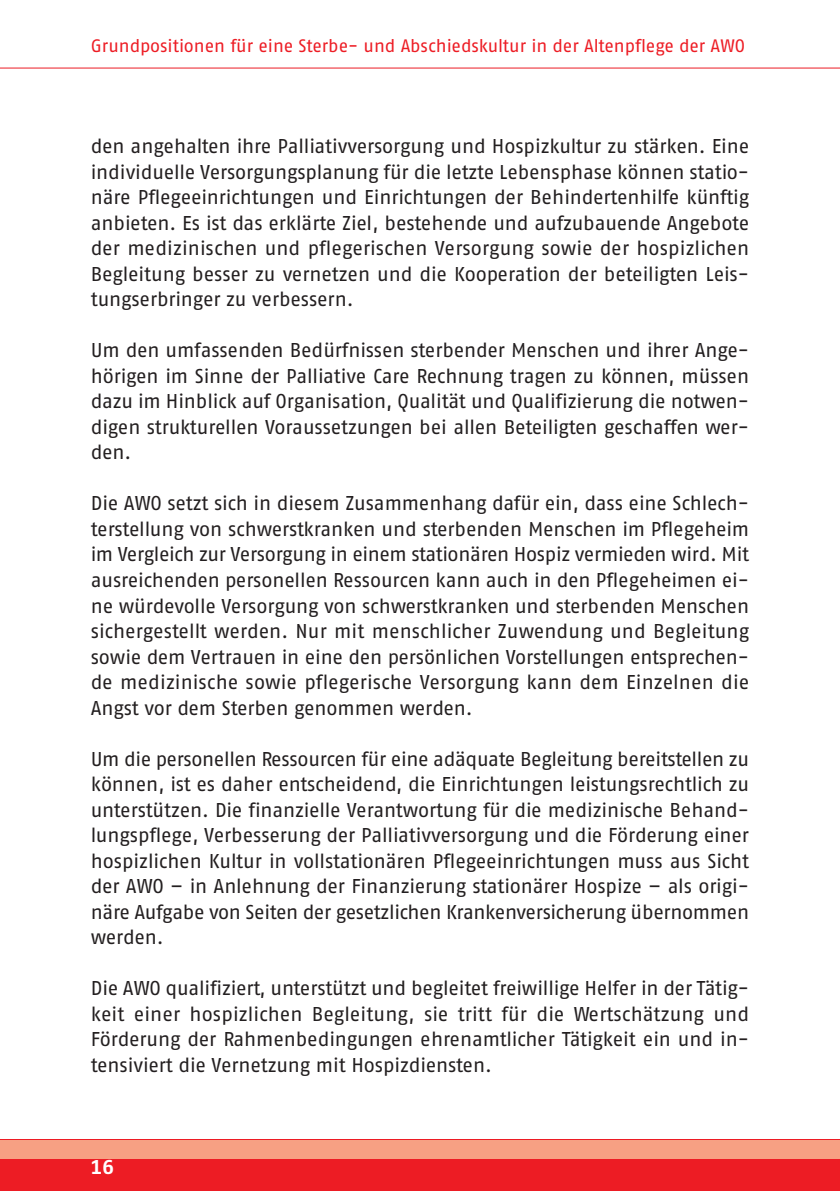
<style>
.page{position:relative;width:840px;height:1191px;background:#fff}
.page>*{position:absolute;margin:0;border:0;box-sizing:border-box;transform-origin:0 0}
.t1{font:20px/25.6px "AWO Fago Office";letter-spacing:-.005em;color:#231f20;text-align:justify}
.t2{font:700 20px "AWO Fago Office";color:#fff}
.t3{font:18px "AWO Fago Office";color:#ed1c24}
</style>
<div class="page">
<hr style="left:0;top:68px;width:839px;height:1px;background:#ed1c24">
<div style="left:0;top:1140px;width:839px;height:51px;background:#ed1c24"></div>
<div style="left:0;top:1140px;width:839px;height:18px;background:#f7a083"></div>
<p class="t3" style="left:91px;top:39px;width:655px">Grundpositionen für eine Sterbe- und Abschiedskultur in der Altenpflege der AWO</p>
<p class="t1" style="left:91px;top:135px;width:659px">den angehalten ihre Palliativversorgung und Hospizkultur zu stärken. Eine individuelle Versorgungsplanung für die letzte Lebensphase können statio&shy;näre Pflegeeinrichtungen und Einrichtungen der Behindertenhilfe künftig anbieten. Es ist das erklärte Ziel, bestehende und aufzubauende Angebote der medizinischen und pflegerischen Versorgung sowie der hospizlichen Begleitung besser zu vernetzen und die Kooperation der beteiligten Leis&shy;tungserbringer zu verbessern.</p>
<p class="t1" style="left:91px;top:339px;width:659px">Um den umfassenden Bedürfnissen sterbender Menschen und ihrer Ange&shy;hörigen im Sinne der Palliative Care Rechnung tragen zu können, müssen dazu im Hinblick auf Organisation, Qualität und Qualifizierung die notwen&shy;digen strukturellen Voraussetzungen bei allen Beteiligten geschaffen wer&shy;den.</p>
<p class="t1" style="left:91px;top:492px;width:659px">Die AWO setzt sich in diesem Zusammenhang dafür ein, dass eine Schlech&shy;terstellung von schwerstkranken und sterbenden Menschen im Pflegeheim im Vergleich zur Versorgung in einem stationären Hospiz vermieden wird. Mit ausreichenden personellen Ressourcen kann auch in den Pflegeheimen ei&shy;ne würdevolle Versorgung von schwerstkranken und sterbenden Menschen sichergestellt werden. Nur mit menschlicher Zuwendung und Begleitung sowie dem Vertrauen in eine den persönlichen Vorstellungen entsprechen&shy;de medizinische sowie pflegerische Versorgung kann dem Einzelnen die Angst vor dem Sterben genommen werden.</p>
<p class="t1" style="left:91px;top:747px;width:659px">Um die personellen Ressourcen für eine adäquate Begleitung bereitstellen zu können, ist es daher entscheidend, die Einrichtungen leistungsrechtlich zu unterstützen. Die finanzielle Verantwortung für die medizinische Behand&shy;lungspflege, Verbesserung der Palliativversorgung und die Förderung einer hospizlichen Kultur in vollstationären Pflegeeinrichtungen muss aus Sicht der AWO – in Anlehnung der Finanzierung stationärer Hospize – als origi&shy;näre Aufgabe von Seiten der gesetzlichen Krankenversicherung übernommen werden.</p>
<p class="t1" style="left:91px;top:977px;width:659px">Die AWO qualifiziert, unterstützt und begleitet freiwillige Helfer in der Tätig&shy;keit einer hospizlichen Begleitung, sie tritt für die Wertschätzung und Förderung der Rahmenbedingungen ehrenamtlicher Tätigkeit ein und in&shy;tensiviert die Vernetzung mit Hospizdiensten.</p>
<p class="t2" style="left:91px;top:1160px;width:25px">16</p>
</div>
